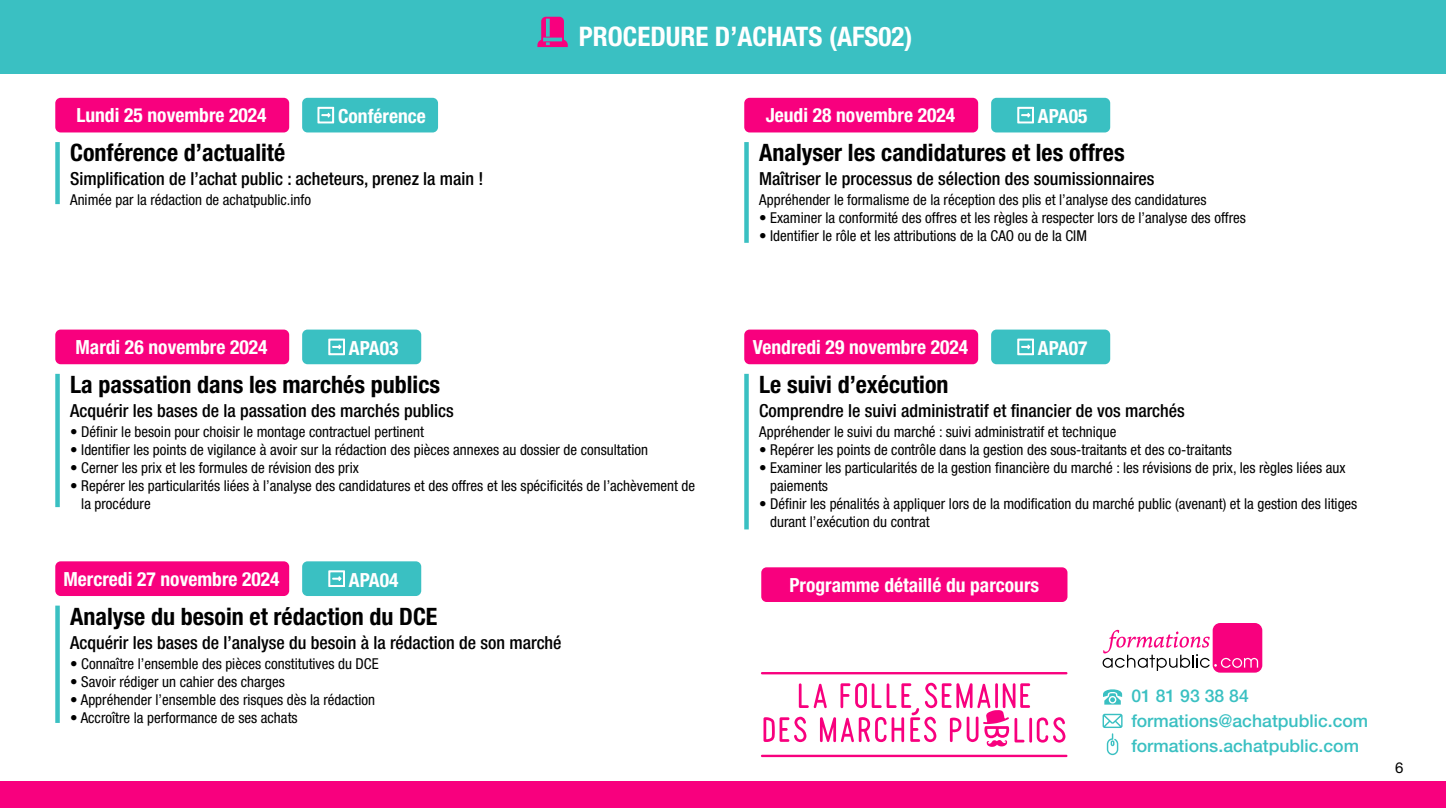
<style>
.page{position:relative;width:1446px;height:808px;background:#fff}
.page>*{position:absolute;margin:0;border:0;box-sizing:border-box;transform-origin:0 0}
.t1{font:700 condensed 27px "Helvetica Neue LT Std";color:#fff}
.t2{font:700 condensed 24px "Helvetica Neue LT Std";color:#000}
.t3{font:700 condensed 19.5px "Helvetica Neue LT Std";color:#fff}
.t4{font:500 condensed 18px "Helvetica Neue LT Std";color:#000}
.t5{font:500 17.55px/24.9px "Helvetica Neue LT Std";color:#3ac0c2}
.t6{font:condensed 15px/18px "Helvetica Neue LT Std";color:#000}
.t7{font:15px "Helvetica Neue LT Std";color:#000}
</style>
<div class="page">
<div style="left:0;top:781px;width:1446px;height:27px;background:#f8007e"></div>
<hr style="left:761px;top:755px;width:306px;height:2px;background:#f8007e">
<hr style="left:761px;top:672px;width:306px;height:2px;background:#f8007e">
<svg style="left:763px;top:683px;width:302px;height:64px"></svg>
<svg style="left:1103px;top:689px;width:19px;height:16px"></svg>
<svg style="left:1102px;top:714px;width:20px;height:41px"></svg>
<div style="left:1212px;top:623px;width:50px;height:50px;background:#f8007e;border-radius:7px"></div>
<svg style="left:1102px;top:630px;width:156px;height:41px"></svg>
<div style="left:0;top:0;width:1446px;height:73px;background:#3ac0c2"></div>
<svg style="left:537px;top:17px;width:31px;height:30px"></svg>
<div style="left:55px;top:98px;width:234px;height:34px;background:#f8007e;border-radius:5px"></div>
<div style="left:302px;top:98px;width:136px;height:34px;background:#3ac0c2;border-radius:5px"></div>
<svg style="left:317px;top:107px;width:17px;height:17px"></svg>
<div style="left:55px;top:142px;width:5px;height:62px;background:#3ac0c2"></div>
<div style="left:55px;top:330px;width:234px;height:34px;background:#f8007e;border-radius:5px"></div>
<div style="left:302px;top:330px;width:119px;height:34px;background:#3ac0c2;border-radius:5px"></div>
<svg style="left:328px;top:338px;width:17px;height:17px"></svg>
<div style="left:55px;top:374px;width:5px;height:133px;background:#3ac0c2"></div>
<div style="left:55px;top:561px;width:234px;height:35px;background:#f8007e;border-radius:5px"></div>
<div style="left:302px;top:561px;width:119px;height:35px;background:#3ac0c2;border-radius:5px"></div>
<svg style="left:328px;top:570px;width:17px;height:17px"></svg>
<div style="left:55px;top:606px;width:5px;height:117px;background:#3ac0c2"></div>
<div style="left:744px;top:98px;width:234px;height:34px;background:#f8007e;border-radius:5px"></div>
<div style="left:991px;top:98px;width:119px;height:34px;background:#3ac0c2;border-radius:5px"></div>
<svg style="left:1017px;top:107px;width:17px;height:17px"></svg>
<div style="left:744px;top:142px;width:5px;height:101px;background:#3ac0c2"></div>
<div style="left:744px;top:330px;width:234px;height:34px;background:#f8007e;border-radius:5px"></div>
<div style="left:991px;top:330px;width:119px;height:34px;background:#3ac0c2;border-radius:5px"></div>
<svg style="left:1017px;top:338px;width:17px;height:17px"></svg>
<div style="left:744px;top:374px;width:5px;height:155px;background:#3ac0c2"></div>
<div style="left:761px;top:567px;width:306px;height:35px;background:#f8007e;border-radius:5px"></div>
<h3 class="t3" style="left:76px;top:103px;width:192px">Lundi 25 novembre 2024</h3>
<h3 class="t3" style="left:338px;top:105px;width:89px">Conférence</h3>
<h2 class="t2" style="left:70px;top:138px;width:216px">Conférence d’actualité</h2>
<p class="t4" style="left:70px;top:168px;width:415px">Simplification de l’achat public : acheteurs, prenez la main !</p>
<p class="t6" style="left:70px;top:191px;width:242px">Animée par la rédaction de achatpublic.info</p>
<h1 class="t1" style="left:579px;top:20px;width:335px">PROCEDURE D’ACHATS (AFS02)</h1>
<h3 class="t3" style="left:766px;top:103px;width:191px">Jeudi 28 novembre 2024</h3>
<h3 class="t3" style="left:1038px;top:105px;width:51px">APA05</h3>
<h2 class="t2" style="left:759px;top:138px;width:367px">Analyser les candidatures et les offres</h2>
<p class="t4" style="left:759px;top:168px;width:397px">Maîtriser le processus de sélection des soumissionnaires</p>
<p class="t6" style="left:759px;top:191px;width:449px">Appréhender le formalisme de la réception des plis et l’analyse des candidatures</p>
<p class="t6" style="left:759px;top:209px;width:488px">• Examiner la conformité des offres et les règles à respecter lors de l’analyse des offres</p>
<p class="t6" style="left:759px;top:227px;width:329px">• Identifier le rôle et les attributions de la CAO ou de la CIM</p>
<h3 class="t3" style="left:76px;top:335px;width:193px">Mardi 26 novembre 2024</h3>
<h3 class="t3" style="left:349px;top:336px;width:51px">APA03</h3>
<h2 class="t2" style="left:70px;top:370px;width:371px">La passation dans les marchés publics</h2>
<p class="t4" style="left:70px;top:400px;width:385px">Acquérir les bases de la passation des marchés publics</p>
<p class="t6" style="left:70px;top:422px;width:355px">• Définir le besoin pour choisir le montage contractuel pertinent</p>
<p class="t6" style="left:70px;top:440px;width:579px">• Identifier les points de vigilance à avoir sur la rédaction des pièces annexes au dossier de consultation</p>
<p class="t6" style="left:70px;top:458px;width:290px">• Cerner les prix et les formules de révision des prix</p>
<p class="t6" style="left:81px;top:476px;width:615px;text-indent:-11px">• Repérer les particularités liées à l’analyse des candidatures et des offres et les spécificités de l’achèvement de la procédure</p>
<h3 class="t3" style="left:63px;top:567px;width:218px">Mercredi 27 novembre 2024</h3>
<h3 class="t3" style="left:349px;top:568px;width:51px">APA04</h3>
<h2 class="t2" style="left:70px;top:602px;width:369px">Analyse du besoin et rédaction du DCE</h2>
<p class="t4" style="left:70px;top:631px;width:493px">Acquérir les bases de l’analyse du besoin à la rédaction de son marché</p>
<p class="t6" style="left:70px;top:654px;width:310px">• Connaître l’ensemble des pièces constitutives du DCE</p>
<p class="t6" style="left:70px;top:672px;width:216px">• Savoir rédiger un cahier des charges</p>
<p class="t6" style="left:70px;top:690px;width:306px">• Appréhender l’ensemble des risques dès la rédaction</p>
<p class="t6" style="left:70px;top:708px;width:229px">• Accroître la performance de ses achats</p>
<h3 class="t3" style="left:753px;top:335px;width:217px">Vendredi 29 novembre 2024</h3>
<h3 class="t3" style="left:1038px;top:336px;width:51px">APA07</h3>
<h2 class="t2" style="left:759px;top:370px;width:191px">Le suivi d’exécution</h2>
<p class="t4" style="left:759px;top:400px;width:427px">Comprendre le suivi administratif et financier de vos marchés</p>
<p class="t6" style="left:759px;top:422px;width:359px">Appréhender le suivi du marché : suivi administratif et technique</p>
<p class="t6" style="left:759px;top:440px;width:474px">• Repérer les points de contrôle dans la gestion des sous-traitants et des co-traitants</p>
<p class="t6" style="left:770px;top:458px;width:577px;text-indent:-11px">• Examiner les particularités de la gestion financière du marché : les révisions de prix, les règles liées aux paiements</p>
<p class="t6" style="left:770px;top:494px;width:589px;text-indent:-11px">• Définir les pénalités à appliquer lors de la modification du marché public (avenant) et la gestion des litiges durant l’exécution du contrat</p>
<h3 class="t3" style="left:789px;top:573px;width:251px">Programme détaillé du parcours</h3>
<p class="t5" style="left:1131px;top:683px;width:238px">01 81 93 38 84 formations@achatpublic.com formations.achatpublic.com</p>
<p class="t7" style="left:1395px;top:759px;width:10px">6</p>
</div>
